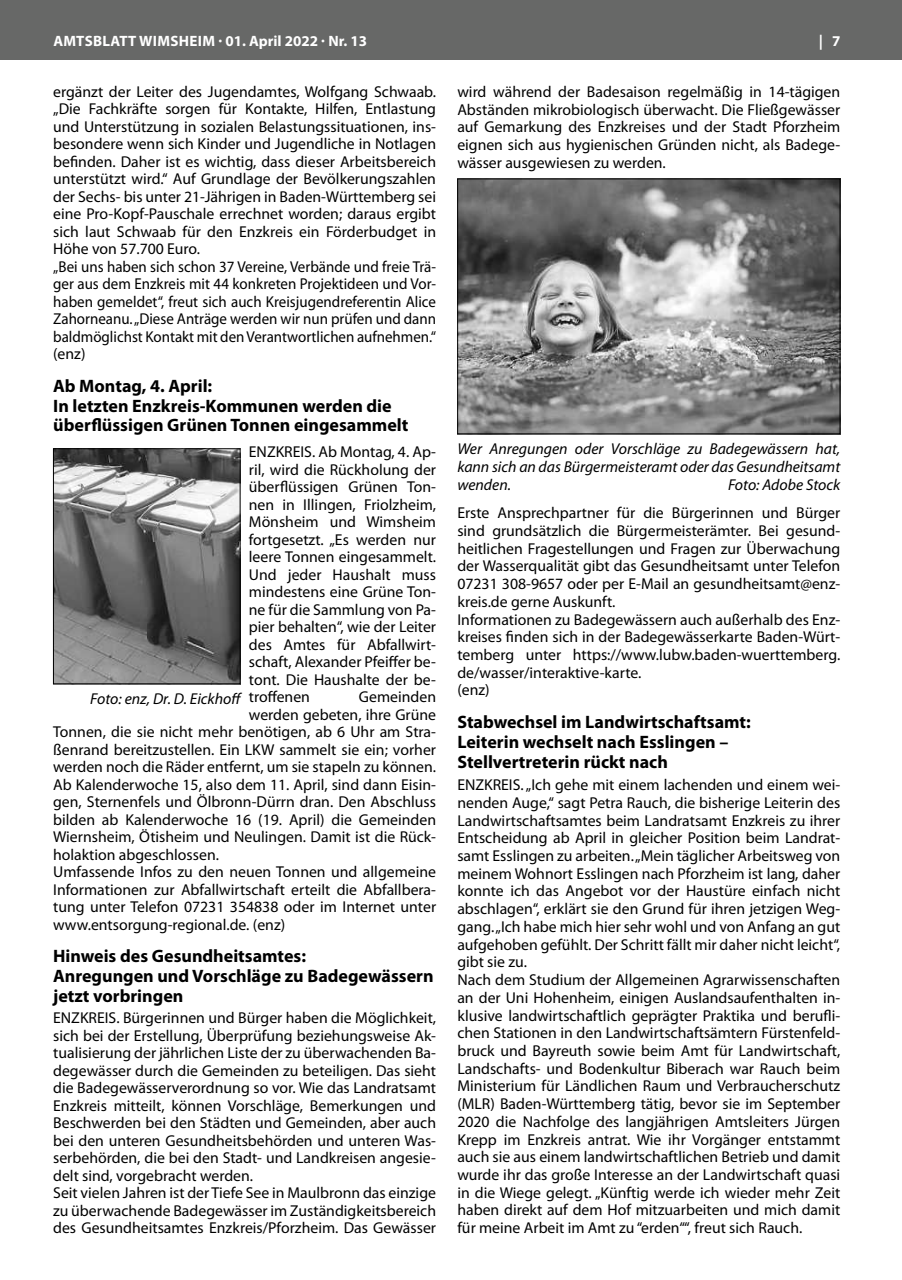
<style>
.page{position:relative;width:902px;height:1280px;background:#fff}
.page>*{position:absolute;margin:0;border:0;box-sizing:border-box;transform-origin:0 0}
.t1{font:700 18px/19.8px "Myriad Pro";color:#000}
.t2{font:15.75px/17.5px "Myriad Pro";color:#000}
.t3{font:italic 15.75px/17.7px "Myriad Pro";color:#000;text-align:justify}
.t4{font:700 15px "Myriad Pro";letter-spacing:.01em;color:#fff}
</style>
<div class="page">
<div style="left:0;top:0;width:901px;height:60px;background:#676867"></div>
<img style="left:55px;top:450px;width:183px;height:232px">
<div style="left:53px;top:448px;width:187px;height:236px;border:1px solid #000"></div>
<img style="left:459px;top:181px;width:379px;height:251px">
<div style="left:457px;top:179px;width:383px;height:255px;border:1px solid #000"></div>
<p class="t4" style="left:53px;top:31px;width:315px">AMTSBLATT WIMSHEIM · 01. April 2022 · Nr. 13</p>
<p class="t4" style="left:818px;top:31px;width:23px">| 7</p>
<p class="t2" style="left:53px;top:83px;width:384px">ergänzt der Leiter des Jugendamtes, Wolfgang Schwaab. „Die Fachkräfte sorgen für Kontakte, Hilfen, Entlastung und Unterstützung in sozialen Belastungssituationen, ins&shy;besondere wenn sich Kinder und Jugendliche in Notlagen befinden. Daher ist es wichtig, dass dieser Arbeitsbereich unterstützt wird.“ Auf Grundlage der Bevölkerungszahlen der Sechs- bis unter 21-Jährigen in Baden-Württemberg sei eine Pro-Kopf-Pauschale errechnet worden; daraus ergibt sich laut Schwaab für den Enzkreis ein Förderbudget in Höhe von 57.700 Euro.<br>„Bei uns haben sich schon 37 Vereine, Verbände und freie Trä&shy;ger aus dem Enzkreis mit 44 konkreten Projektideen und Vor&shy;haben gemeldet“, freut sich auch Kreisjugendreferentin Alice Zahorneanu. „Diese Anträge werden wir nun prüfen und dann baldmöglichst Kontakt mit den Verantwortlichen aufnehmen.“ (enz)</p>
<p class="t1" style="left:53px;top:375px;width:357px">Ab Montag, 4. April:<br>In letzten Enzkreis-Kommunen werden die überflüssigen Grünen Tonnen eingesammelt</p>
<p class="t2" style="left:457px;top:82px;width:384px;text-align:justify">wird während der Badesaison regelmäßig in 14-tägigen Abständen mikrobiologisch überwacht. Die Fließgewässer auf Gemarkung des Enzkreises und der Stadt Pforzheim eignen sich aus hygienischen Gründen nicht, als Badege&shy;wässer ausgewiesen zu werden.</p>
<p class="t2" style="left:249px;top:443px;width:189px;text-align:justify">ENZKREIS. Ab Montag, 4. Ap&shy;ril, wird die Rückholung der überflüssigen Grünen Ton&shy;nen in Illingen, Friolzheim, Mönsheim und Wimsheim fortgesetzt. „Es werden nur leere Tonnen eingesammelt.<br>Und jeder Haushalt muss mindestens eine Grüne Ton&shy;ne für die Sammlung von Pa&shy;pier behalten“, wie der Leiter des Amtes für Abfallwirt&shy;schaft, Alexander Pfeiffer be&shy;tont. Die Haushalte der be&shy;troffenen</p>
<p class="t2" style="left:359px;top:688px;width:79px">Gemeinden</p>
<p class="t2" style="left:249px;top:705px;width:189px">werden gebeten, ihre Grüne</p>
<p class="t2" style="left:53px;top:723px;width:384px">Tonnen, die sie nicht mehr benötigen, ab 6 Uhr am Stra-</p>
<p class="t2" style="left:53px;top:740px;width:384px">ßenrand bereitzustellen. Ein LKW sammelt sie ein; vorher</p>
<p class="t2" style="left:53px;top:758px;width:384px">werden noch die Räder entfernt, um sie stapeln zu können.</p>
<p class="t2" style="left:53px;top:775px;width:384px">Ab Kalenderwoche 15, also dem 11. April, sind dann Eisin-</p>
<p class="t2" style="left:53px;top:793px;width:384px">gen, Sternenfels und Ölbronn-Dürrn dran. Den Abschluss</p>
<p class="t2" style="left:53px;top:810px;width:384px">bilden ab Kalenderwoche 16 (19. April) die Gemeinden</p>
<p class="t2" style="left:53px;top:828px;width:384px">Wiernsheim, Ötisheim und Neulingen. Damit ist die Rück-</p>
<p class="t2" style="left:53px;top:845px;width:167px">holaktion abgeschlossen.</p>
<p class="t2" style="left:53px;top:863px;width:384px">Umfassende Infos zu den neuen Tonnen und allgemeine</p>
<p class="t2" style="left:53px;top:880px;width:384px">Informationen zur Abfallwirtschaft erteilt die Abfallbera-</p>
<p class="t2" style="left:53px;top:898px;width:384px">tung unter Telefon 07231 354838 oder im Internet unter</p>
<p class="t2" style="left:53px;top:915px;width:233px">www.entsorgung-regional.de. (enz)</p>
<p class="t1" style="left:53px;top:945px;width:382px">Hinweis des Gesundheitsamtes:<br>Anregungen und Vorschläge zu Badegewässern jetzt vorbringen</p>
<p class="t2" style="left:53px;top:1009px;width:384px">ENZKREIS. Bürgerinnen und Bürger haben die Möglichkeit, sich bei der Erstellung, Überprüfung beziehungsweise Ak&shy;tualisierung der jährlichen Liste der zu überwachenden Ba&shy;degewässer durch die Gemeinden zu beteiligen. Das sieht die Badegewässerverordnung so vor. Wie das Landratsamt Enzkreis mitteilt, können Vorschläge, Bemerkungen und Beschwerden bei den Städten und Gemeinden, aber auch bei den unteren Gesundheitsbehörden und unteren Was&shy;serbehörden, die bei den Stadt- und Landkreisen angesie&shy;delt sind, vorgebracht werden.<br>Seit vielen Jahren ist der Tiefe See in Maulbronn das einzige zu überwachende Badegewässer im Zuständigkeitsbereich des Gesundheitsamtes Enzkreis/Pforzheim. Das Gewässer</p>
<p class="t3" style="left:90px;top:690px;width:153px">Foto: enz, Dr. D. Eickhoff</p>
<p class="t3" style="left:457px;top:441px;width:384px">Wer Anregungen oder Vorschläge zu Badegewässern hat, kann sich an das Bürgermeisteramt oder das Gesundheitsamt wenden.</p>
<p class="t3" style="left:728px;top:476px;width:114px">Foto: Adobe Stock</p>
<p class="t2" style="left:457px;top:504px;width:384px">Erste Ansprechpartner für die Bürgerinnen und Bürger sind grundsätzlich die Bürgermeisterämter. Bei gesund&shy;heitlichen Fragestellungen und Fragen zur Überwachung der Wasserqualität gibt das Gesundheitsamt unter Telefon 07231 308-9657 oder per E-Mail an gesundheitsamt@enz&shy;kreis.de gerne Auskunft.<br>Informationen zu Badegewässern auch außerhalb des Enz&shy;kreises finden sich in der Badegewässerkarte Baden-Würt&shy;temberg unter https://www.lubw.baden-wuerttemberg. de/wasser/interaktive-karte.<br>(enz)</p>
<p class="t1" style="left:457px;top:711px;width:295px">Stabwechsel im Landwirtschaftsamt:<br>Leiterin wechselt nach Esslingen –<br>Stellvertreterin rückt nach</p>
<p class="t2" style="left:457px;top:776px;width:384px">ENZKREIS. „Ich gehe mit einem lachenden und einem wei&shy;nenden Auge,“ sagt Petra Rauch, die bisherige Leiterin des Landwirtschaftsamtes beim Landratsamt Enzkreis zu ihrer Entscheidung ab April in gleicher Position beim Landrat&shy;samt Esslingen zu arbeiten. „Mein täglicher Arbeitsweg von meinem Wohnort Esslingen nach Pforzheim ist lang, daher konnte ich das Angebot vor der Haustüre einfach nicht abschlagen“, erklärt sie den Grund für ihren jetzigen Weg&shy;gang. „Ich habe mich hier sehr wohl und von Anfang an gut aufgehoben gefühlt. Der Schritt fällt mir daher nicht leicht“, gibt sie zu.<br>Nach dem Studium der Allgemeinen Agrarwissenschaften an der Uni Hohenheim, einigen Auslandsaufenthalten in&shy;klusive landwirtschaftlich geprägter Praktika und berufli&shy;chen Stationen in den Landwirtschaftsämtern Fürstenfeld&shy;bruck und Bayreuth sowie beim Amt für Landwirtschaft, Landschafts- und Bodenkultur Biberach war Rauch beim Ministerium für Ländlichen Raum und Verbraucherschutz (MLR) Baden-Württemberg tätig, bevor sie im September 2020 die Nachfolge des langjährigen Amtsleiters Jürgen Krepp im Enzkreis antrat. Wie ihr Vorgänger entstammt auch sie aus einem landwirtschaftlichen Betrieb und damit wurde ihr das große Interesse an der Landwirtschaft quasi in die Wiege gelegt. „Künftig werde ich wieder mehr Zeit haben direkt auf dem Hof mitzuarbeiten und mich damit für meine Arbeit im Amt zu “erden““, freut sich Rauch.</p>
</div>
